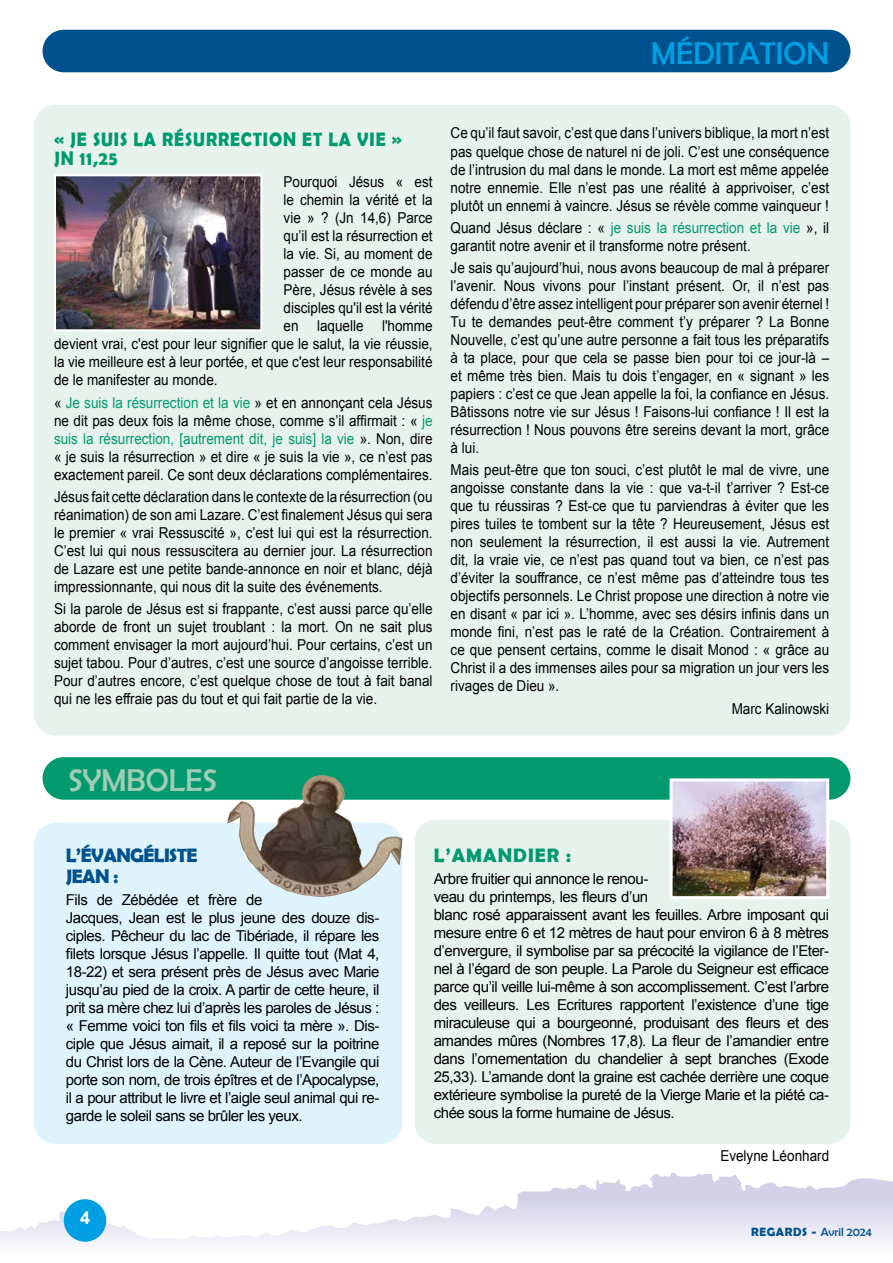
<style>
.page{position:relative;width:893px;height:1263px;background:#fff}
.page>*{position:absolute;margin:0;border:0;box-sizing:border-box;transform-origin:0 0}
.t1{font:31.65px "Berlin Sans FB";color:#009fe3}
.t2{font:31.65px "Berlin Sans FB";color:#a1cbb5}
.t3{font:700 19.5px/19.5px "Berlin Sans FB Demi";letter-spacing:.05em;color:#009a6e;scale:.9 1}
.t4{font:700 19.5px/21px "Berlin Sans FB Demi";letter-spacing:-.03em;color:#00528e}
.t5{font:700 19.5px "Berlin Sans FB Demi";letter-spacing:.05em;color:#009a6e}
.t6{font:700 18px "Arial";color:#fff}
.t7{font:15px/18px "Arial";letter-spacing:-.03em;color:#000;text-align:justify;scale:.9 1}
.t8{font:15px/18px "Arial";letter-spacing:-.03em;color:#000}
.t9{font:15px/18px "Arial";color:#000;scale:.9 1}
.t10{font:12px "Berlin Sans FB";color:#00528e}
.s1{color:#009a6e}
.s2{font-family:"Berlin Sans FB Demi";font-weight:700}
</style>
<div class="page">
<svg style="left:0;top:1172px;width:893px;height:70px"></svg>
<div style="left:64px;top:1199px;width:42px;height:43px;background:#009fe3;border-radius:50%"></div>
<div style="left:415px;top:820px;width:435px;height:324px;background:#e8f2ed;border-radius:21px"></div>
<div style="left:34px;top:105px;width:816px;height:631px;background:#e8f2ed;border-radius:21px"></div>
<div style="left:43px;top:30px;width:807px;height:42px;background:#00528e;border-radius:21px"></div>
<img style="left:57px;top:177px;width:202px;height:151px">
<div style="left:54px;top:174px;width:208px;height:157px;border:2px solid #fff"></div>
<div style="left:43px;top:757px;width:807px;height:43px;background:#009a6e;border-radius:21px"></div>
<div style="left:34px;top:823px;width:368px;height:321px;background:#def3fc;border-radius:21px"></div>
<img style="left:227px;top:775px;width:175px;height:122px">
<img style="left:674px;top:782px;width:151px;height:113px">
<div style="left:670px;top:778px;width:159px;height:121px;border:3px solid #fff"></div>
<p class="t1" style="left:651px;top:35px;width:179px">MÉDITATION</p>
<p class="t3" style="left:54px;top:129px;width:388px">« JE SUIS LA RÉSURRECTION ET LA VIE »<br>JN 11,25</p>
<p class="t9" style="left:284px;top:173px;width:167px">Pourquoi Jésus « est</p>
<p class="t9" style="left:284px;top:191px;width:167px">le chemin la vérité et la</p>
<p class="t9" style="left:284px;top:209px;width:167px">vie » ? (Jn 14,6) Parce</p>
<p class="t9" style="left:284px;top:227px;width:167px">qu’il est la résurrection et</p>
<p class="t9" style="left:284px;top:245px;width:167px">la vie. Si, au moment de</p>
<p class="t9" style="left:284px;top:263px;width:167px">passer de ce monde au</p>
<p class="t9" style="left:284px;top:281px;width:167px">Père, Jésus révèle à ses</p>
<p class="t9" style="left:284px;top:299px;width:167px">disciples qu'il est la vérité</p>
<p class="t9" style="left:284px;top:317px;width:167px">en laquelle l'homme</p>
<p class="t9" style="left:54px;top:335px;width:422px">devient vrai, c'est pour leur signifier que le salut, la vie réussie,</p>
<p class="t9" style="left:54px;top:353px;width:422px">la vie meilleure est à leur portée, et que c'est leur responsabilité</p>
<p class="t9" style="left:54px;top:371px;width:183px">de le manifester au monde.</p>
<p class="t7" style="left:54px;top:393px;width:422px">« <span class="s1">Je suis la résurrection et la vie</span> » et en annonçant cela Jésus ne dit pas deux fois la même chose, comme s’il affirmait : « <span class="s1">je suis la résurrection, [autrement dit, je suis] la vie</span> ». Non, dire « je suis la résurrection » et dire « je suis la vie », ce n’est pas exactement pareil. Ce sont deux déclarations complémentaires.</p>
<p class="t7" style="left:54px;top:488px;width:422px">Jésus fait cette déclaration dans le contexte de la résurrection (ou réanimation) de son ami Lazare. C’est finalement Jésus qui sera le premier « vrai Ressuscité », c’est lui qui est la résurrection.<br>C’est lui qui nous ressuscitera au dernier jour. La résurrection de Lazare est une petite bande-annonce en noir et blanc, déjà impressionnante, qui nous dit la suite des événements.</p>
<p class="t7" style="left:54px;top:600px;width:422px">Si la parole de Jésus est si frappante, c’est aussi parce qu’elle aborde de front un sujet troublant : la mort. On ne sait plus comment envisager la mort aujourd’hui. Pour certains, c’est un sujet tabou. Pour d’autres, c’est une source d’angoisse terrible.<br>Pour d’autres encore, c’est quelque chose de tout à fait banal qui ne les effraie pas du tout et qui fait partie de la vie.</p>
<p class="t7" style="left:451px;top:124px;width:422px">Ce qu’il faut savoir, c’est que dans l’univers biblique, la mort n’est pas quelque chose de naturel ni de joli. C’est une conséquence de l’intrusion du mal dans le monde. La mort est même appelée notre ennemie. Elle n’est pas une réalité à apprivoiser, c’est plutôt un ennemi à vaincre. Jésus se révèle comme vainqueur !</p>
<p class="t9" style="left:451px;top:219px;width:422px">Quand Jésus déclare : « <span class="s1">je suis la résurrection et la vie</span> », il garantit notre avenir et il transforme notre présent.</p>
<p class="t7" style="left:451px;top:259px;width:422px">Je sais qu’aujourd’hui, nous avons beaucoup de mal à préparer l’avenir. Nous vivons pour l’instant présent. Or, il n’est pas défendu d’être assez intelligent pour préparer son avenir éternel !<br>Tu te demandes peut-être comment t’y préparer ? La Bonne Nouvelle, c’est qu’une autre personne a fait tous les préparatifs à ta place, pour que cela se passe bien pour toi ce jour-là – et même très bien. Mais tu dois t’engager, en « signant » les papiers : c’est ce que Jean appelle la foi, la confiance en Jésus.<br>Bâtissons notre vie sur Jésus ! Faisons-lui confiance ! Il est la résurrection ! Nous pouvons être sereins devant la mort, grâce à lui.</p>
<p class="t7" style="left:451px;top:461px;width:422px">Mais peut-être que ton souci, c’est plutôt le mal de vivre, une angoisse constante dans la vie : que va-t-il t’arriver ? Est-ce que tu réussiras ? Est-ce que tu parviendras à éviter que les pires tuiles te tombent sur la tête ? Heureusement, Jésus est non seulement la résurrection, il est aussi la vie. Autrement dit, la vraie vie, ce n’est pas quand tout va bien, ce n’est pas d’éviter la souffrance, ce n’est même pas d’atteindre tous tes objectifs personnels. Le Christ propose une direction à notre vie en disant « par ici ». L’homme, avec ses désirs infinis dans un monde fini, n’est pas le raté de la Création. Contrairement à ce que pensent certains, comme le disait Monod : « grâce au Christ il a des immenses ailes pour sa migration un jour vers les rivages de Dieu ».</p>
<p class="t9" style="left:732px;top:699px;width:110px">Marc Kalinowski</p>
<p class="t2" style="left:68px;top:763px;width:151px">SYMBOLES</p>
<p class="t4" style="left:66px;top:845px;width:133px">L’ÉVANGÉLISTE<br>JEAN :</p>
<p class="t8" style="left:66px;top:891px;width:315px">Fils de Zébédée et frère de<br>Jacques, Jean est le plus jeune des douze dis&shy;ciples. Pêcheur du lac de Tibériade, il répare les filets lorsque Jésus l’appelle. Il quitte tout (Mat 4, 18-22) et sera présent près de Jésus avec Marie jusqu’au pied de la croix. A partir de cette heure, il prit sa mère chez lui d’après les paroles de Jésus : « Femme voici ton fils et fils voici ta mère ». Dis&shy;ciple que Jésus aimait, il a reposé sur la poitrine du Christ lors de la Cène. Auteur de l’Evangile qui porte son nom, de trois épîtres et de l’Apocalypse, il a pour attribut le livre et l’aigle seul animal qui re&shy;garde le soleil sans se brûler les yeux.</p>
<p class="t6" style="left:80px;top:1206px;width:12px">4</p>
<p class="t5" style="left:434px;top:844px;width:139px">L’AMANDIER :</p>
<p class="t8" style="left:434px;top:870px;width:397px">Arbre fruitier qui annonce le renou-<br>veau du printemps, les fleurs d’un<br>blanc rosé apparaissent avant les feuilles. Arbre imposant qui mesure entre 6 et 12 mètres de haut pour environ 6 à 8 mètres d’envergure, il symbolise par sa précocité la vigilance de l’Eter&shy;nel à l’égard de son peuple. La Parole du Seigneur est efficace parce qu’il veille lui-même à son accomplissement. C’est l’arbre des veilleurs. Les Ecritures rapportent l’existence d’une tige miraculeuse qui a bourgeonné, produisant des fleurs et des amandes mûres (Nombres 17,8). La fleur de l’amandier entre dans l’ornementation du chandelier à sept branches (Exode 25,33). L’amande dont la graine est cachée derrière une coque extérieure symbolise la pureté de la Vierge Marie et la piété ca&shy;chée sous la forme humaine de Jésus.</p>
<p class="t9" style="left:720px;top:1147px;width:122px">Evelyne Léonhard</p>
<p class="t10" style="left:751px;top:1225px;width:122px"><span class="s2">REGARDS -</span> Avril 2024</p>
</div>
